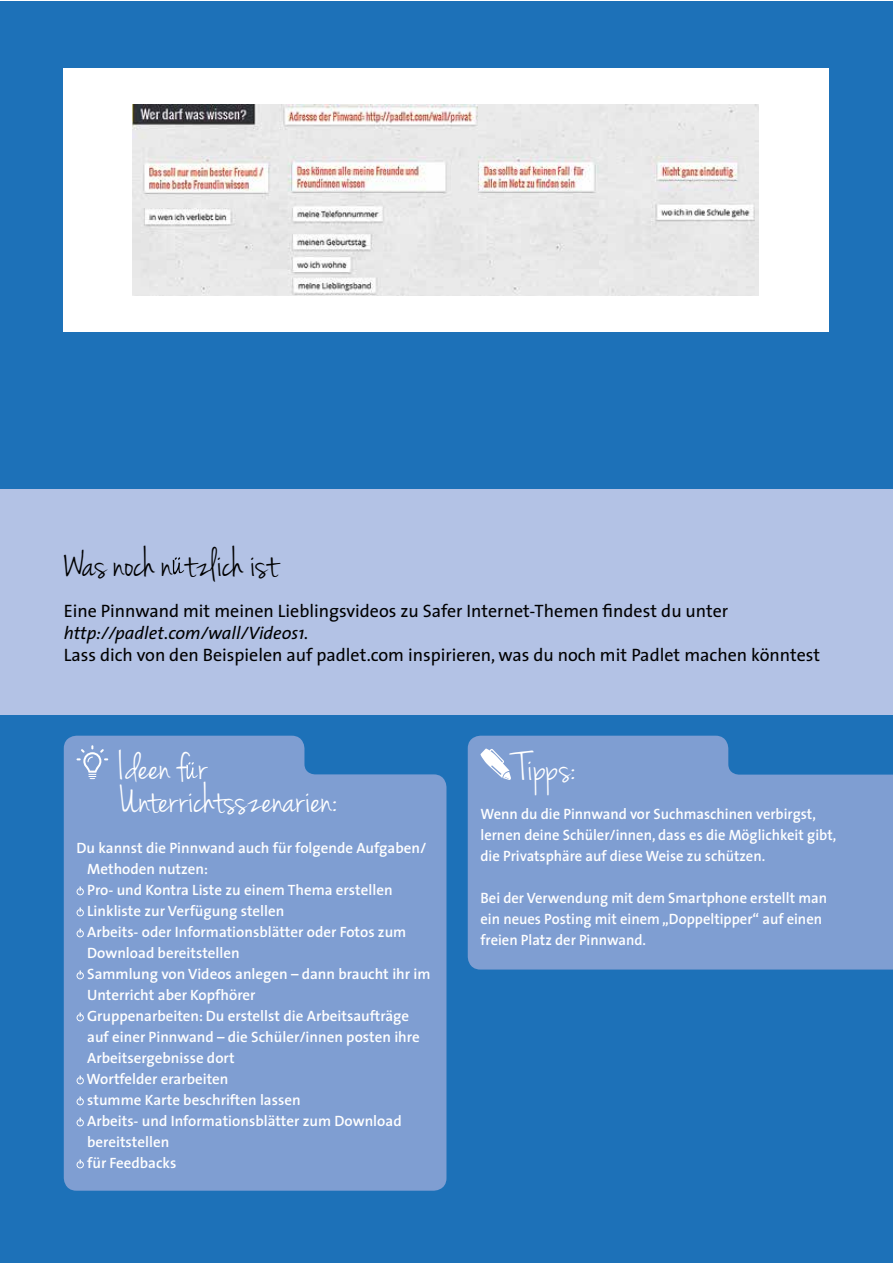
<style>
.page{position:relative;width:893px;height:1263px;background:#fff}
.page>*{position:absolute;margin:0;border:0;box-sizing:border-box;transform-origin:0 0}
.t1{font:42px/33px "Jenna Sue";color:#fff}
.t2{font:42px "Jenna Sue";color:#000}
.t3{font:18px "The Sans";color:#000}
.t4{font:italic 18px "The Sans";color:#000}
.t5{font:600 15px/21px "The Sans";color:#fff}
</style>
<div class="page">
<div style="left:0;top:1px;width:892px;height:1262px;background:#1d71b8"></div>
<div style="left:468px;top:736px;width:424px;height:233px;background:#7f9ed2"></div>
<div style="left:64px;top:736px;width:382px;height:455px;background:#7f9ed2"></div>
<svg style="left:480px;top:748px;width:31px;height:32px"></svg>
<svg style="left:77px;top:745px;width:31px;height:34px"></svg>
<svg style="left:186px;top:762px;width:12px;height:17px"></svg>
<svg style="left:77px;top:886px;width:7px;height:9px"></svg>
<svg style="left:77px;top:907px;width:7px;height:9px"></svg>
<svg style="left:77px;top:928px;width:7px;height:9px"></svg>
<svg style="left:77px;top:970px;width:7px;height:9px"></svg>
<svg style="left:77px;top:1012px;width:7px;height:9px"></svg>
<svg style="left:77px;top:1075px;width:7px;height:9px"></svg>
<svg style="left:77px;top:1096px;width:7px;height:9px"></svg>
<svg style="left:77px;top:1117px;width:7px;height:9px"></svg>
<svg style="left:77px;top:1159px;width:7px;height:9px"></svg>
<div style="left:0;top:489px;width:892px;height:225px;background:#b3c2e5"></div>
<svg style="left:173px;top:557px;width:11px;height:17px"></svg>
<div style="left:64px;top:68px;width:765px;height:264px;background:#fff"></div>
<img style="left:133px;top:105px;width:626px;height:191px">
<h1 class="t2" style="left:64px;top:544px;width:215px">Was noch n tzlich ist</h1>
<p class="t3" style="left:64px;top:596px;width:666px">Eine Pinnwand mit meinen Lieblingsvideos zu Safer Internet-Themen findest du unter</p>
<p class="t4" style="left:64px;top:618px;width:246px">http://padlet.com/wall/Videos1.</p>
<p class="t3" style="left:64px;top:640px;width:758px">Lass dich von den Beispielen auf padlet.com inspirieren, was du noch mit Padlet machen könntest</p>
<h1 class="t1" style="left:119px;top:752px;width:220px">Ideen f r<br>Unterrichtsszenarien:</h1>
<p class="t5" style="left:87px;top:837px;width:345px;text-indent:-10px">Du kannst die Pinnwand auch für folgende Aufgaben/ Methoden nutzen:<br>Pro- und Kontra Liste zu einem Thema erstellen Linkliste zur Verfügung stellen<br>Arbeits- oder Informationsblätter oder Fotos zum Download bereitstellen<br>Sammlung von Videos anlegen – dann braucht ihr im Unterricht aber Kopfhörer<br>Gruppenarbeiten: Du erstellst die Arbeitsaufträge auf einer Pinnwand – die Schüler/innen posten ihre Arbeitsergebnisse dort<br>Wortfelder erarbeiten<br>stumme Karte beschriften lassen<br>Arbeits- und Informationsblätter zum Download bereitstellen<br>für Feedbacks</p>
<h1 class="t1" style="left:517px;top:753px;width:59px">Tipps:</h1>
<p class="t5" style="left:480px;top:803px;width:357px">Wenn du die Pinnwand vor Suchmaschinen verbirgst, lernen deine Schüler/innen, dass es die Möglichkeit gibt, die Privatsphäre auf diese Weise zu schützen.</p>
<p class="t5" style="left:480px;top:887px;width:348px">Bei der Verwendung mit dem Smartphone erstellt man ein neues Posting mit einem „Doppeltipper“ auf einen freien Platz der Pinnwand.</p>
</div>
